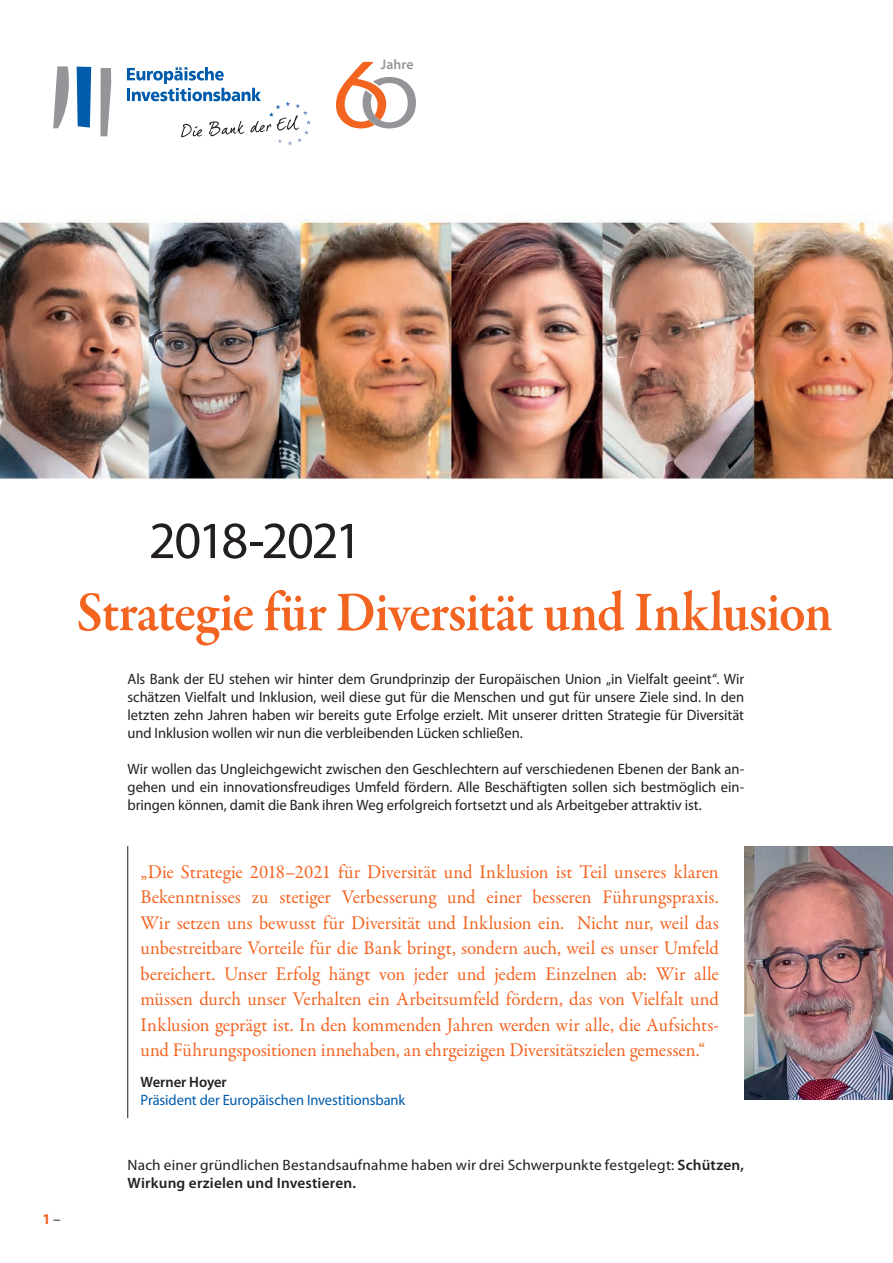
<style>
.page{position:relative;width:893px;height:1263px;background:#fff}
.page>*{position:absolute;margin:0;border:0;box-sizing:border-box;transform-origin:0 0}
.t1{font:600 57px "Garamond Premr Pro";letter-spacing:-.02em;color:#f36421;scale:.93 1}
.t2{font:52.5px "Myriad Pro";letter-spacing:-.05em;color:#231f20}
.t3{font:19.5px/25.5px "Garamond Premr Pro";letter-spacing:-.005em;color:#f36421;text-align:justify}
.t4{font:15px/18px "Myriad Pro";color:#231f20;text-align:justify}
.t5{font:15px "Myriad Pro";letter-spacing:-.005em;color:#015bab}
.t6{font:600 15px "Myriad Pro";color:#231f20}
.t7{font:700 15px "Myriad Pro";color:#f36421}
.t8{font:600 13.8px "Myriad Pro";letter-spacing:.005em;color:#939598}
.s1{font-weight:400;color:#231f20}
.s2{font-weight:600}
</style>
<div class="page">
<img style="left:0;top:217px;width:893px;height:263px">
<svg style="left:53px;top:66px;width:16px;height:62px"></svg>
<svg style="left:77px;top:67px;width:14px;height:61px"></svg>
<svg style="left:100px;top:68px;width:11px;height:68px"></svg>
<svg style="left:127px;top:67px;width:184px;height:78px"></svg>
<hr style="left:127px;top:846px;width:1px;height:272px;background:#231f20">
<img style="left:744px;top:846px;width:149px;height:253px">
<svg style="left:336px;top:62px;width:80px;height:66px"></svg>
<p class="t8" style="left:381px;top:56px;width:34px">Jahre</p>
<h2 class="t2" style="left:149px;top:512px;width:215px">2018-2021</h2>
<h1 class="t1" style="left:77px;top:577px;width:814px">Strategie für Diversität und Inklusion</h1>
<p class="t4" style="left:128px;top:670px;width:618px">Als Bank der EU stehen wir hinter dem Grundprinzip der Europäischen Union „in Vielfalt geeint“. Wir schätzen Vielfalt und Inklusion, weil diese gut für die Menschen und gut für unsere Ziele sind. In den letzten zehn Jahren haben wir bereits gute Erfolge erzielt. Mit unserer dritten Strategie für Diversität und Inklusion wollen wir nun die verbleibenden Lücken schließen.</p>
<p class="t4" style="left:128px;top:760px;width:618px">Wir wollen das Ungleichgewicht zwischen den Geschlechtern auf verschiedenen Ebenen der Bank an&shy;gehen und ein innovationsfreudiges Umfeld fördern. Alle Beschäftigten sollen sich bestmöglich ein&shy;bringen können, damit die Bank ihren Weg erfolgreich fortsetzt und als Arbeitgeber attraktiv ist.</p>
<p class="t3" style="left:141px;top:859px;width:580px">„Die Strategie 2018–2021 für Diversität und Inklusion ist Teil unseres klaren Bekenntnisses zu stetiger Verbesserung und einer besseren Führungspraxis.<br>Wir setzen uns bewusst für Diversität und Inklusion ein. Nicht nur, weil das unbestreitbare Vorteile für die Bank bringt, sondern auch, weil es unser Umfeld bereichert. Unser Erfolg hängt von jeder und jedem Einzelnen ab: Wir alle müssen durch unser Verhalten ein Arbeitsumfeld fördern, das von Vielfalt und Inklusion geprägt ist. In den kommenden Jahren werden wir alle, die Aufsichts&shy;und Führungspositionen innehaben, an ehrgeizigen Diversitätszielen gemessen.“</p>
<p class="t6" style="left:141px;top:1074px;width:88px">Werner Hoyer</p>
<p class="t5" style="left:141px;top:1092px;width:266px">Präsident der Europäischen Investitionsbank</p>
<p class="t7" style="left:43px;top:1211px;width:20px">1 <span class="s1">–</span></p>
<p class="t4" style="left:128px;top:1156px;width:618px">Nach einer gründlichen Bestandsaufnahme haben wir drei Schwerpunkte festgelegt: <span class="s2">Schützen,<br>Wirkung erzielen und Investieren.</span></p>
</div>
